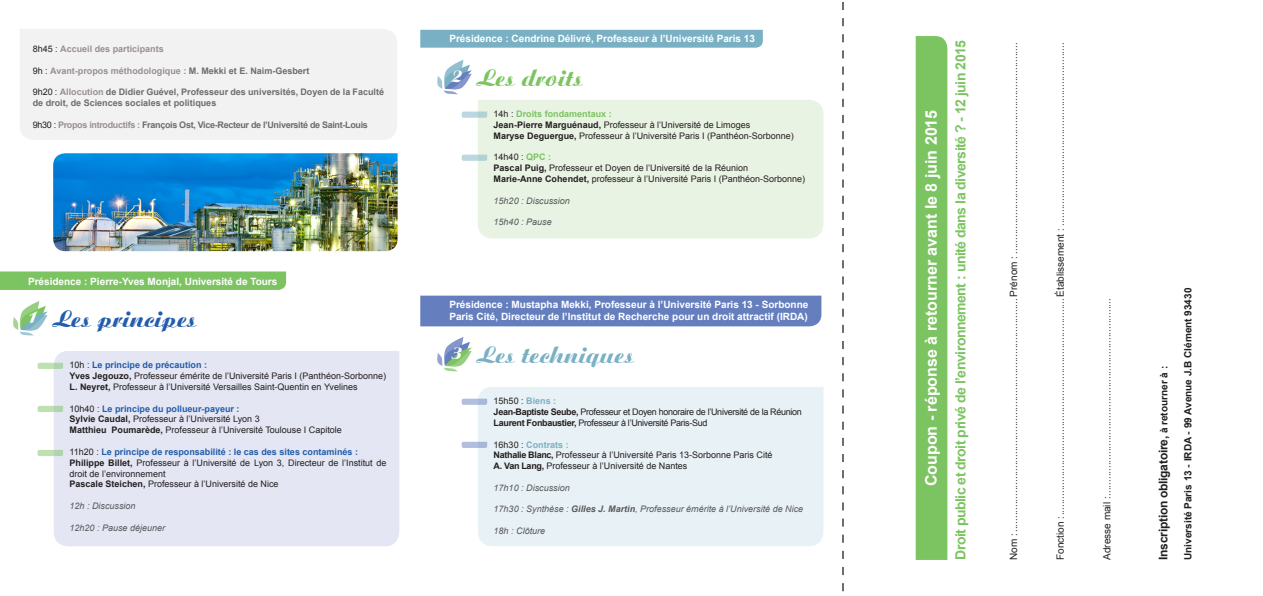
<style>
.page{position:relative;width:1263px;height:596px;background:#fff}
.page>*{position:absolute;margin:0;border:0;box-sizing:border-box;transform-origin:0 0}
.t1{font:25px "Ariston";color:#79b0c4}
.t2{font:25px "Ariston";color:#225dab}
.t3{font:25px "Ariston";color:#7cc462}
.t4{font:20px "Ariston";color:#fff}
.t5{font:700 16px "Arial";color:#fff}
.t6{font:700 14px "Arial";letter-spacing:-.035em;color:#7cc462}
.t7{font:700 12px "Arial";letter-spacing:-.02em;color:#231f20}
.t8{font:10px "Arial";color:#231f20}
.t9{font:700 10px/12px "Arial";color:#fff}
.t10{font:700 10px "Arial";color:#231f20}
.t11{font:9px/10.8px "Arial";color:#231f20}
.t12{font:italic 9px "Arial";color:#57585a}
.t13{font:9px "Arial";letter-spacing:-.035em;color:#231f20}
.t14{font:700 9px "Arial";color:#225dab}
.t15{font:700 9px/10.8px "Arial";color:#6c6d70}
.t16{font:700 9px "Arial";color:#978f96}
.t17{font:700 9px "Arial";letter-spacing:-.035em;color:#6c6d70}
.t18{font:700 9px "Arial";color:#7cc462}
.t19{font:700 9px "Arial";color:#79b0c4}
.s1{font-weight:400;color:#231f20}
.s2{color:#6c6d70}
.s3{color:#978f96}
.s4{font-weight:700}
.s5{font-weight:700;color:#7cc462}
.s6{font-weight:700;color:#79b0c4}
.s7{font-size:10px}
</style>
<div class="page">
<svg style="left:13px;top:301px;width:35px;height:34px"></svg>
<div style="left:0;top:271px;width:286px;height:19px;background:#7cc462"></div>
<div style="left:54px;top:351px;width:345px;height:195px;background:#e4e6f3"></div>
<div style="left:20px;top:29px;width:377px;height:111px;background:#f3f2f3"></div>
<div style="left:916px;top:36px;width:31px;height:523px;background:#7cc462"></div>
<svg style="left:842px;top:2px;width:2px;height:590px"></svg>
<svg style="left:38px;top:362px;width:25px;height:7px"></svg>
<div style="left:420px;top:30px;width:343px;height:18px;background:#79b0c4"></div>
<img style="left:53px;top:153px;width:345px;height:98px">
<svg style="left:38px;top:405px;width:25px;height:7px"></svg>
<svg style="left:38px;top:449px;width:25px;height:7px"></svg>
<svg style="left:437px;top:60px;width:35px;height:34px"></svg>
<div style="left:478px;top:100px;width:345px;height:138px;background:#e9f3e3"></div>
<svg style="left:462px;top:111px;width:25px;height:7px"></svg>
<svg style="left:462px;top:154px;width:25px;height:7px"></svg>
<svg style="left:437px;top:337px;width:35px;height:34px"></svg>
<div style="left:478px;top:387px;width:345px;height:159px;background:#e8f1f5"></div>
<svg style="left:462px;top:398px;width:25px;height:6px"></svg>
<svg style="left:462px;top:441px;width:25px;height:6px"></svg>
<div style="left:420px;top:295px;width:401px;height:31px;background:#657ebe"></div>
<p class="t16" style="left:33px;top:44px;width:133px"><span class="s1">8h45 :</span> Accueil des participants</p>
<p class="t16" style="left:33px;top:65px;width:278px"><span class="s1">9h :</span> Avant-propos méthodologique : <span class="s2">M. Mekki et E. Naim-Gesbert</span></p>
<p class="t15" style="left:33px;top:87px;width:353px"><span class="s1">9h20 :</span> <span class="s3">Allocution</span> de Didier Guével, Professeur des universités, Doyen de la Faculté de droit, de Sciences sociales et politiques</p>
<p class="t17" style="left:33px;top:119px;width:337px"><span class="s1">9h30 :</span> <span class="s3">Propos introductifs :</span> François Ost, Vice-Recteur de l’Université de Saint-Louis</p>
<p class="t9" style="left:28px;top:275px;width:251px">Présidence : Pierre-Yves Monjal, Université de Tours</p>
<p class="t2" style="left:54px;top:304px;width:145px">Les principes</p>
<p class="t4" style="left:28px;top:305px;width:13px">1</p>
<p class="t14" style="left:70px;top:360px;width:139px"><span class="s1">10h :</span> Le principe de précaution :</p>
<p class="t11" style="left:70px;top:370px;width:318px"><span class="s4">Yves Jegouzo,</span> Professeur émérite de l’Université Paris I (Panthéon-Sorbonne)</p>
<p class="t11" style="left:70px;top:381px;width:289px"><span class="s4">L. Neyret,</span> Professeur à l’Université Versailles Saint-Quentin en Yvelines</p>
<p class="t14" style="left:70px;top:403px;width:172px"><span class="s1">10h40 :</span> Le principe du pollueur-payeur :</p>
<p class="t11" style="left:70px;top:413px;width:192px"><span class="s4">Sylvie Caudal,</span> Professeur à l’Université Lyon 3</p>
<p class="t11" style="left:70px;top:424px;width:274px"><span class="s4">Matthieu Poumarède,</span> Professeur à l’Université Toulouse I Capitole</p>
<p class="t14" style="left:70px;top:446px;width:290px"><span class="s1">11h20 :</span> Le principe de responsabilité : le cas des sites contaminés :</p>
<p class="t11" style="left:70px;top:457px;width:318px"><span class="s4">Philippe Billet,</span> Professeur à l’Université de Lyon 3, Directeur de l’Institut de droit de l’environnement</p>
<p class="t11" style="left:70px;top:478px;width:211px"><span class="s4">Pascale Steichen,</span> Professeur à l’Université de Nice</p>
<p class="t12" style="left:70px;top:500px;width:68px">12h : Discussion</p>
<p class="t12" style="left:70px;top:522px;width:97px">12h20 : Pause déjeuner</p>
<p class="t9" style="left:449px;top:32px;width:307px">Présidence : Cendrine Délivré, Professeur à l’Université Paris 13</p>
<p class="t4" style="left:452px;top:64px;width:13px">2</p>
<p class="t3" style="left:478px;top:64px;width:107px">Les droits</p>
<p class="t18" style="left:494px;top:109px;width:120px"><span class="s1">14h :</span> Droits fondamentaux :</p>
<p class="t11" style="left:494px;top:119px;width:258px"><span class="s4">Jean-Pierre Marguénaud,</span> Professeur à l’Université de Limoges</p>
<p class="t11" style="left:494px;top:130px;width:302px"><span class="s4">Maryse Deguergue,</span> Professeur à l’Université Paris I (Panthéon-Sorbonne)</p>
<p class="t11" style="left:494px;top:152px;width:59px">14h40 : <span class="s5">QPC :</span></p>
<p class="t11" style="left:494px;top:163px;width:256px"><span class="s4">Pascal Puig,</span> Professeur et Doyen de l’Université de la Réunion</p>
<p class="t11" style="left:494px;top:173px;width:313px"><span class="s4">Marie-Anne Cohendet,</span> professeur à l’Université Paris I (Panthéon-Sorbonne)</p>
<p class="t12" style="left:494px;top:195px;width:78px">15h20 : Discussion</p>
<p class="t12" style="left:494px;top:217px;width:60px">15h40 : Pause</p>
<p class="t9" style="left:449px;top:299px;width:361px">Présidence : Mustapha Mekki, Professeur à l’Université Paris 13 - Sorbonne<br>Paris Cité, Directeur de l’Institut de Recherche pour un droit attractif (IRDA)</p>
<p class="t4" style="left:452px;top:341px;width:13px">3</p>
<p class="t1" style="left:478px;top:340px;width:158px">Les techniques</p>
<p class="t11" style="left:494px;top:395px;width:64px">15h50 : <span class="s6">Biens :</span></p>
<p class="t13" style="left:494px;top:406px;width:310px"><span class="s4">Jean-Baptiste Seube,</span> Professeur et Doyen honoraire de l’Université de la Réunion</p>
<p class="t13" style="left:494px;top:417px;width:215px"><span class="s4">Laurent Fonbaustier,</span> Professeur à l’Université Paris-Sud</p>
<p class="t19" style="left:494px;top:439px;width:77px"><span class="s1">16h30 :</span> Contrats :</p>
<p class="t11" style="left:494px;top:449px;width:280px"><span class="s4">Nathalie Blanc,</span> Professeur à l’Université Paris 13-Sorbonne Paris Cité</p>
<p class="t11" style="left:494px;top:460px;width:195px"><span class="s4">A. Van Lang,</span> Professeur à l’Université de Nantes</p>
<p class="t12" style="left:494px;top:482px;width:78px">17h10 : Discussion</p>
<p class="t12" style="left:494px;top:504px;width:311px">17h30 : Synthèse : <span class="s4">Gilles J. Martin</span>, Professeur émérite à l’Université de Nice</p>
<p class="t12" style="left:494px;top:525px;width:53px">18h : Clôture</p>
<p class="t5" style="left:922px;top:486px;width:378px;rotate:-90deg">Coupon - réponse à retourner avant le 8 juin 2015</p>
<p class="t6" style="left:953px;top:559px;width:521px;rotate:-90deg">Droit public et droit privé de l’environnement : unité dans la diversité ? - 12 juin 2015</p>
<p class="t8" style="left:1008px;top:559px;width:518px;rotate:-90deg">Nom :.................................................................................... Prénom : ............................................................................</p>
<p class="t8" style="left:1055px;top:559px;width:518px;rotate:-90deg">Fonction :.............................................................................. Établissement : ..................................................................</p>
<p class="t8" style="left:1101px;top:559px;width:263px;rotate:-90deg">Adresse mail :.......................................................................</p>
<p class="t7" style="left:1156px;top:559px;width:195px;rotate:-90deg">Inscription obligatoire, <span class="s7">à retourner à :</span></p>
<p class="t10" style="left:1182px;top:559px;width:273px;rotate:-90deg">Université Paris 13 - IRDA - 99 Avenue J.B Clément 93430</p>
</div>
